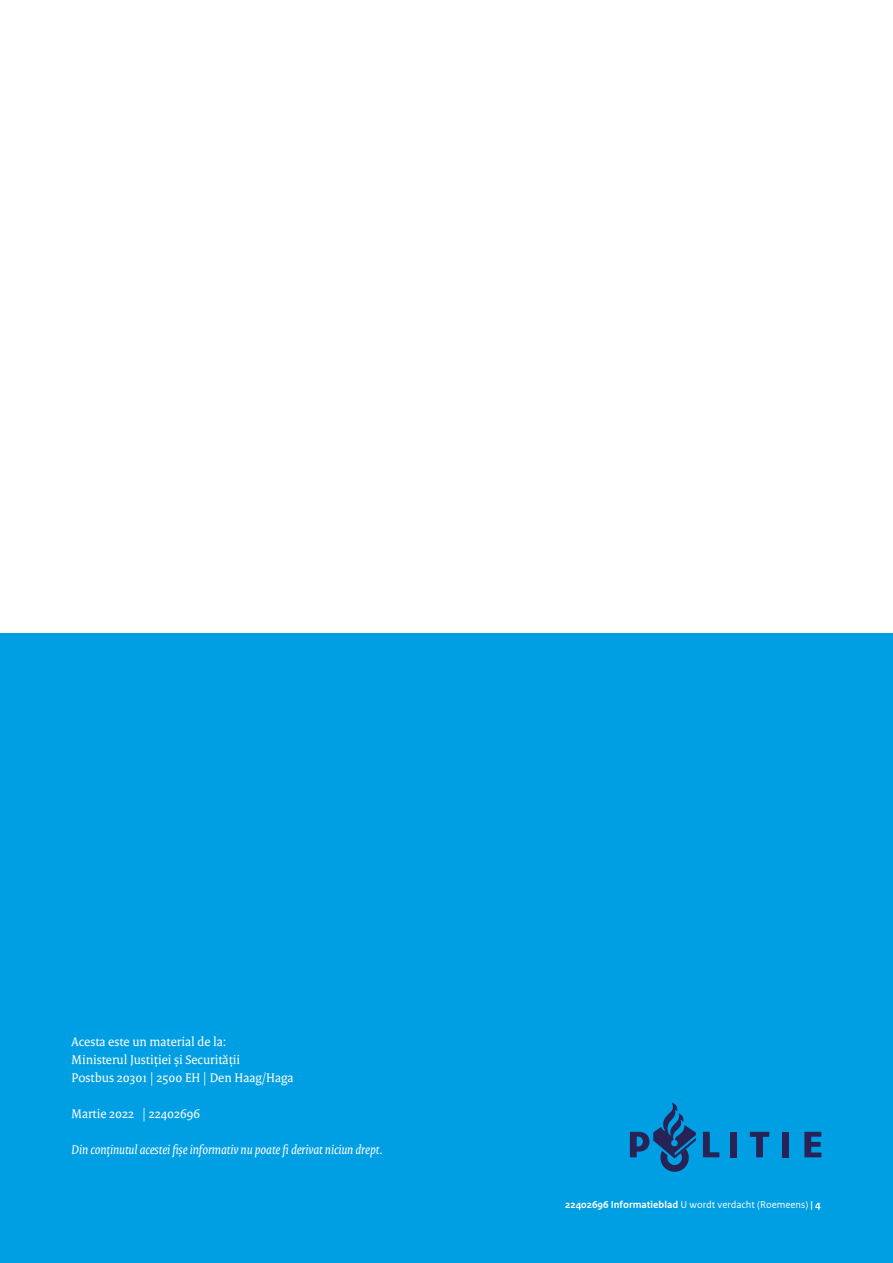
<style>
.page{position:relative;width:893px;height:1263px;background:#fff}
.page>*{position:absolute;margin:0;border:0;box-sizing:border-box;transform-origin:0 0}
.t1{font:13.5px/18px "Rijksoverheid Serif";color:#fff}
.t2{font:italic 13.5px "Rijksoverheid Serif";color:#fff}
.t3{font:700 10.5px "Rijksoverheid Sans Text";color:#fff}
.s1{font-weight:400}
</style>
<div class="page">
<div style="left:0;top:634px;width:893px;height:629px;background:#009ee3"></div>
<svg style="left:804px;top:1132px;width:17px;height:25px"></svg>
<div style="left:782px;top:1132px;width:6px;height:25px;background:#272357"></div>
<svg style="left:703px;top:1132px;width:16px;height:25px"></svg>
<svg style="left:750px;top:1132px;width:19px;height:25px"></svg>
<div style="left:730px;top:1132px;width:7px;height:25px;background:#272357"></div>
<svg style="left:630px;top:1103px;width:66px;height:69px"></svg>
<p class="t1" style="left:72px;top:1032px;width:224px">Acesta este un material de la:<br>Ministerul Justiției și Securității<br>Postbus 20301 | 2500 EH | Den Haag/Haga</p>
<p class="t1" style="left:72px;top:1104px;width:130px">Martie 2022 | 22402696</p>
<p class="t2" style="left:72px;top:1141px;width:313px">Din conținutul acestei fișe informativ nu poate fi derivat niciun drept.</p>
<p class="t3" style="left:565px;top:1198px;width:257px">22402696 Informatieblad <span class="s1">U wordt verdacht (Roemeens)</span> | 4</p>
</div>
